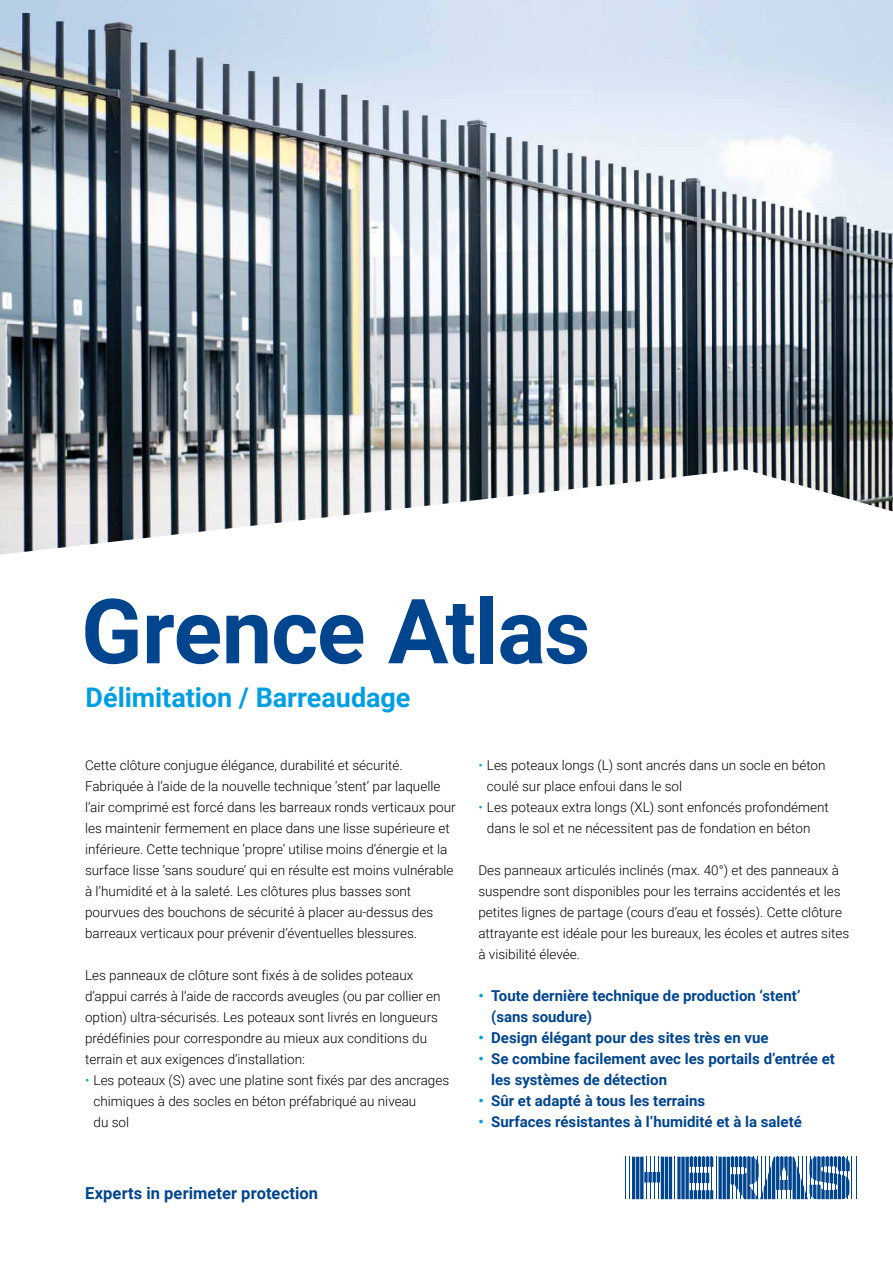
<style>
.page{position:relative;width:893px;height:1263px;background:#fff}
.page>*{position:absolute;margin:0;border:0;box-sizing:border-box;transform-origin:0 0}
.t1{font:700 90px "Roboto";letter-spacing:-.01em;color:#00458e}
.t2{font:700 27px "Roboto";color:#009ee3}
.t3{font:700 16.5px "Roboto";letter-spacing:.005em;color:#00458e}
.t4{font:700 15px/21px "Roboto";color:#00458e}
.t5{font:300 13.5px/21px "Roboto";color:#000}
.s1{color:#009ee3}
</style>
<div class="page">
<img style="left:0;top:0;width:893px;height:555px">
<hr style="left:625px;top:1157px;width:1px;height:42px;background:#00458e">
<hr style="left:629px;top:1157px;width:1px;height:42px;background:#00458e">
<hr style="left:646px;top:1157px;width:1px;height:42px;background:#00458e">
<hr style="left:650px;top:1157px;width:1px;height:42px;background:#00458e">
<hr style="left:654px;top:1157px;width:1px;height:42px;background:#00458e">
<hr style="left:658px;top:1157px;width:1px;height:42px;background:#00458e">
<hr style="left:674px;top:1157px;width:1px;height:42px;background:#00458e">
<hr style="left:852px;top:1157px;width:1px;height:42px;background:#00458e">
<hr style="left:856px;top:1157px;width:1px;height:42px;background:#00458e">
<hr style="left:669px;top:1157px;width:3px;height:42px;background:#00458e">
<hr style="left:665px;top:1157px;width:3px;height:42px;background:#00458e">
<hr style="left:661px;top:1157px;width:3px;height:42px;background:#00458e">
<hr style="left:640px;top:1157px;width:3px;height:42px;background:#00458e">
<hr style="left:636px;top:1157px;width:3px;height:42px;background:#00458e">
<hr style="left:632px;top:1157px;width:3px;height:42px;background:#00458e">
<svg style="left:657px;top:1172px;width:3px;height:10px"></svg>
<svg style="left:652px;top:1172px;width:4px;height:10px"></svg>
<svg style="left:648px;top:1172px;width:4px;height:10px"></svg>
<svg style="left:644px;top:1172px;width:4px;height:10px"></svg>
<svg style="left:685px;top:1157px;width:4px;height:42px"></svg>
<svg style="left:681px;top:1157px;width:4px;height:42px"></svg>
<svg style="left:677px;top:1157px;width:4px;height:42px"></svg>
<svg style="left:690px;top:1157px;width:160px;height:42px"></svg>
<h1 class="t1" style="left:81px;top:568px;width:511px">Grence Atlas</h1>
<h2 class="t2" style="left:86px;top:678px;width:326px">Délimitation / Barreaudage</h2>
<p class="t5" style="left:85px;top:754px;width:372px">Cette clôture conjugue élégance, durabilité et sécurité.<br>Fabriquée à l’aide de la nouvelle technique ‘stent’ par laquelle l’air comprimé est forcé dans les barreaux ronds verticaux pour les maintenir fermement en place dans une lisse supérieure et inférieure. Cette technique ‘propre’ utilise moins d’énergie et la surface lisse ‘sans soudure’ qui en résulte est moins vulnérable à l’humidité et à la saleté. Les clôtures plus basses sont pourvues des bouchons de sécurité à placer au-dessus des barreaux verticaux pour prévenir d’éventuelles blessures.</p>
<p class="t5" style="left:85px;top:964px;width:357px">Les panneaux de clôture sont fixés à de solides poteaux d’appui carrés à l’aide de raccords aveugles (ou par collier en option) ultra-sécurisés. Les poteaux sont livrés en longueurs prédéfinies pour correspondre au mieux aux conditions du terrain et aux exigences d’installation:</p>
<p class="t5" style="left:94px;top:1069px;width:357px;text-indent:-9px"><span class="s1">•</span> Les poteaux (S) avec une platine sont fixés par des ancrages chimiques à des socles en béton préfabriqué au niveau<br>du sol</p>
<p class="t5" style="left:487px;top:754px;width:340px;text-indent:-9px"><span class="s1">•</span> Les poteaux longs (L) sont ancrés dans un socle en béton coulé sur place enfoui dans le sol</p>
<p class="t5" style="left:487px;top:796px;width:344px;text-indent:-9px"><span class="s1">•</span> Les poteaux extra longs (XL) sont enfoncés profondément dans le sol et ne nécessitent pas de fondation en béton</p>
<p class="t5" style="left:478px;top:859px;width:372px">Des panneaux articulés inclinés (max. 40°) et des panneaux à suspendre sont disponibles pour les terrains accidentés et les petites lignes de partage (cours d’eau et fossés). Cette clôture attrayante est idéale pour les bureaux, les écoles et autres sites à visibilité élevée.</p>
<p class="t4" style="left:491px;top:984px;width:311px;text-indent:-13px"><span class="s1">•</span> Toute dernière technique de production ‘stent’ (sans soudure)</p>
<p class="t4" style="left:478px;top:1026px;width:292px"><span class="s1">•</span> Design élégant pour des sites très en vue</p>
<p class="t4" style="left:491px;top:1047px;width:345px;text-indent:-13px"><span class="s1">•</span> Se combine facilement avec les portails d’entrée et les systèmes de détection</p>
<p class="t4" style="left:478px;top:1089px;width:228px"><span class="s1">•</span> Sûr et adapté à tous les terrains</p>
<p class="t4" style="left:478px;top:1110px;width:325px"><span class="s1">•</span> Surfaces résistantes à l’humidité et à la saleté</p>
<p class="t3" style="left:85px;top:1181px;width:235px">Experts in perimeter protection</p>
</div>
